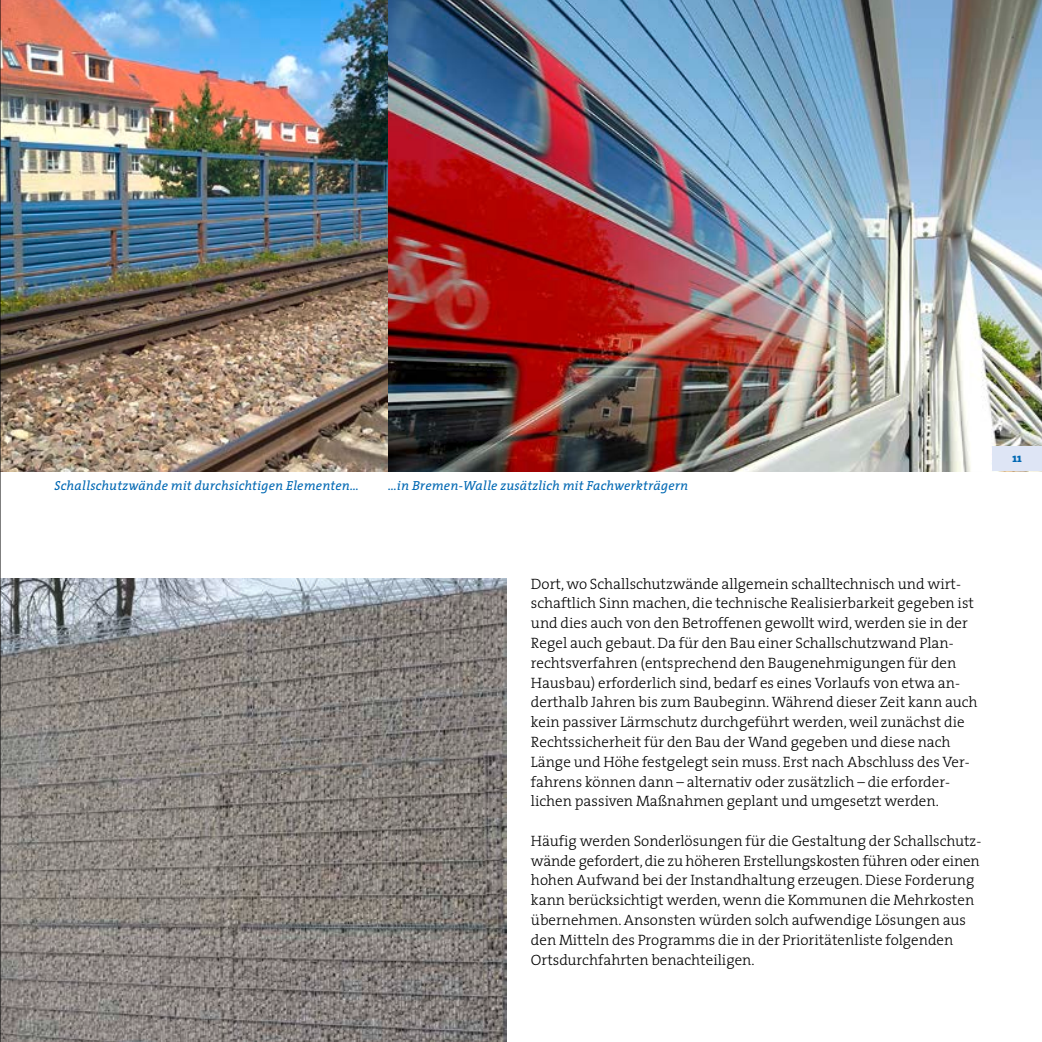
<style>
.page{position:relative;width:1042px;height:1042px;background:#fff}
.page>*{position:absolute;margin:0;border:0;box-sizing:border-box;transform-origin:0 0}
._01_text{font:300 15.05px/19.8px "The Serif";color:#000}
._01_bu{font:italic 13.12px "The Serif";letter-spacing:.015em;color:#0068b3}
.t1{font:800 12.25px "The Serif";color:#0068b3}
</style>
<div class="page">
<img style="left:1px;top:0;width:387px;height:471px">
<img style="left:388px;top:0;width:654px;height:471px">
<img style="left:1px;top:578px;width:505px;height:464px">
<div style="left:992px;top:446px;width:50px;height:25px;background:#dee5f5"></div>
<hr style="left:0;top:0;width:1px;height:1042px;background:#000">
<p class="_01_bu" style="left:55px;top:474px;width:306px">Schallschutzwände mit durchsichtigen Elementen…</p>
<p class="_01_bu" style="left:388px;top:474px;width:302px">…in Bremen-Walle zusätzlich mit Fachwerkträgern</p>
<p class="t1" style="left:1012px;top:447px;width:11px">11</p>
<p class="_01_text" style="left:531px;top:573px;width:448px">Dort, wo Schallschutzwände allgemein schalltechnisch und wirt&shy;schaftlich Sinn machen, die technische Realisierbarkeit gegeben ist und dies auch von den Betroffenen gewollt wird, werden sie in der Regel auch gebaut. Da für den Bau einer Schallschutzwand Plan&shy;rechtsverfahren (entsprechend den Baugenehmigungen für den Hausbau) erforderlich sind, bedarf es eines Vorlaufs von etwa an&shy;derthalb Jahren bis zum Baubeginn. Während dieser Zeit kann auch kein passiver Lärmschutz durchgeführt werden, weil zunächst die Rechtssicherheit für den Bau der Wand gegeben und diese nach Länge und Höhe festgelegt sein muss. Erst nach Abschluss des Ver&shy;fahrens können dann – alternativ oder zusätzlich – die erforder&shy;lichen passiven Maßnahmen geplant und umgesetzt werden.</p>
<p class="_01_text" style="left:531px;top:830px;width:452px">Häufig werden Sonderlösungen für die Gestaltung der Schallschutz&shy;wände gefordert, die zu höheren Erstellungskosten führen oder einen hohen Aufwand bei der Instandhaltung erzeugen. Diese Forderung kann berücksichtigt werden, wenn die Kommunen die Mehrkosten übernehmen. Ansonsten würden solch aufwendige Lösungen aus den Mitteln des Programms die in der Prioritätenliste folgenden Ortsdurchfahrten benachteiligen.</p>
</div>
